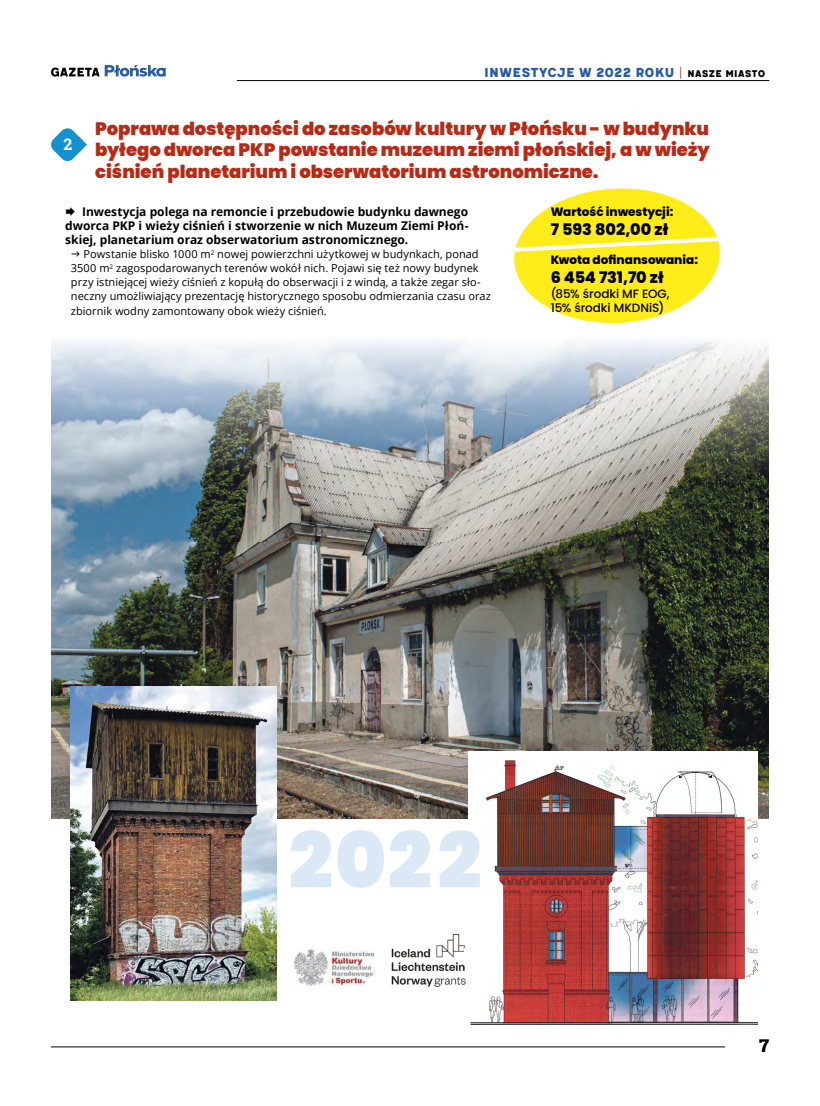
<style>
.page{position:relative;width:820px;height:1106px;background:#fff}
.page>*{position:absolute;margin:0;border:0;box-sizing:border-box;transform-origin:0 0}
.t1{font:900 18px/21.6px "Poppins";color:#b92915;text-align:justify}
.t2{font:900 18px "Roboto Slab";color:#000}
.t3{font:16px "Meltow San 300";letter-spacing:-.01em;color:#295ba9}
.t4{font:800 16px "Poppins";letter-spacing:-.005em;color:#000}
.t5{font:700 16px "Roboto Slab";color:#fff}
.t6{font:700 12px/14px "Open Sans";letter-spacing:-.005em;color:#000;text-align:justify}
.t7{font:800 12px "Poppins";letter-spacing:-.005em;color:#000}
.t8{font:500 12px/14.4px "Poppins";letter-spacing:-.005em;color:#000}
.t9{font:11px/14px "Open Sans";color:#000}
.s1{font-family:"Open Sans";font-size:12px;color:#5d5752}
.s2{font-size:12px;color:#000}
</style>
<div class="page">
<hr style="left:51px;top:1046px;width:673px;height:1px;background:#000">
<svg style="left:51px;top:68px;width:48px;height:9px"></svg>
<svg style="left:105px;top:65px;width:61px;height:12px"></svg>
<img style="left:51px;top:341px;width:717px;height:477px">
<hr style="left:237px;top:80px;width:532px;height:1px;background:#000">
<svg style="left:51px;top:128px;width:36px;height:33px"></svg>
<svg style="left:514px;top:188px;width:206px;height:135px"></svg>
<img style="left:468px;top:751px;width:289px;height:274px">
<img style="left:70px;top:687px;width:207px;height:313px">
<img style="left:293px;top:948px;width:82px;height:37px">
<img style="left:391px;top:934px;width:79px;height:52px">
<div style="left:464px;top:948px;width:7px;height:6px;background:#fff"></div>
<svg style="left:291px;top:830px;width:188px;height:57px"></svg>
<h2 class="t5" style="left:63px;top:133px;width:10px">2</h2>
<h2 class="t3" style="left:483px;top:62px;width:283px">INWESTYCJE W 2022 ROKU <span class="s1">|</span> <span class="s2">NASZE MIASTO</span></h2>
<h1 class="t1" style="left:95px;top:118px;width:615px">Poprawa dostępności do zasobów kultury w Płońsku - w budynku byłego dworca PKP powstanie muzeum ziemi płońskiej, a w wieży ciśnień planetarium i obserwatorium astronomiczne.</h1>
<p class="t6" style="left:65px;top:205px;width:405px;text-indent:17px">Inwestycja polega na remoncie i przebudowie budynku dawnego dworca PKP i wieży ciśnień i stworzenie w nich Muzeum Ziemi Płoń&shy;skiej, planetarium oraz obserwatorium astronomicznego.</p>
<p class="t9" style="left:71px;top:247px;width:421px;text-indent:13px">Powstanie blisko 1000 m<sup>2</sup> nowej powierzchni użytkowej w budynkach, ponad 3500 m<sup>2</sup> zagospodarowanych terenów wokół nich. Pojawi się też nowy budynek przy istniejącej wieży ciśnień z kopułą do obserwacji i z windą, a także zegar sło&shy;neczny umożliwiający prezentację historycznego sposobu odmierzania czasu oraz zbiornik wodny zamontowany obok wieży ciśnień.</p>
<p class="t7" style="left:550px;top:205px;width:124px">Wartość inwestycji:</p>
<h2 class="t4" style="left:550px;top:220px;width:119px">7 593 802,00 zł</h2>
<p class="t7" style="left:550px;top:253px;width:149px">Kwota dofinansowania:</p>
<h2 class="t4" style="left:550px;top:268px;width:114px">6 454 731,70 zł</h2>
<p class="t8" style="left:550px;top:286px;width:120px">(85% środki MF EOG,<br>15% środki MKDNiS)</p>
<h1 class="t2" style="left:758px;top:1033px;width:11px">7</h1>
</div>
